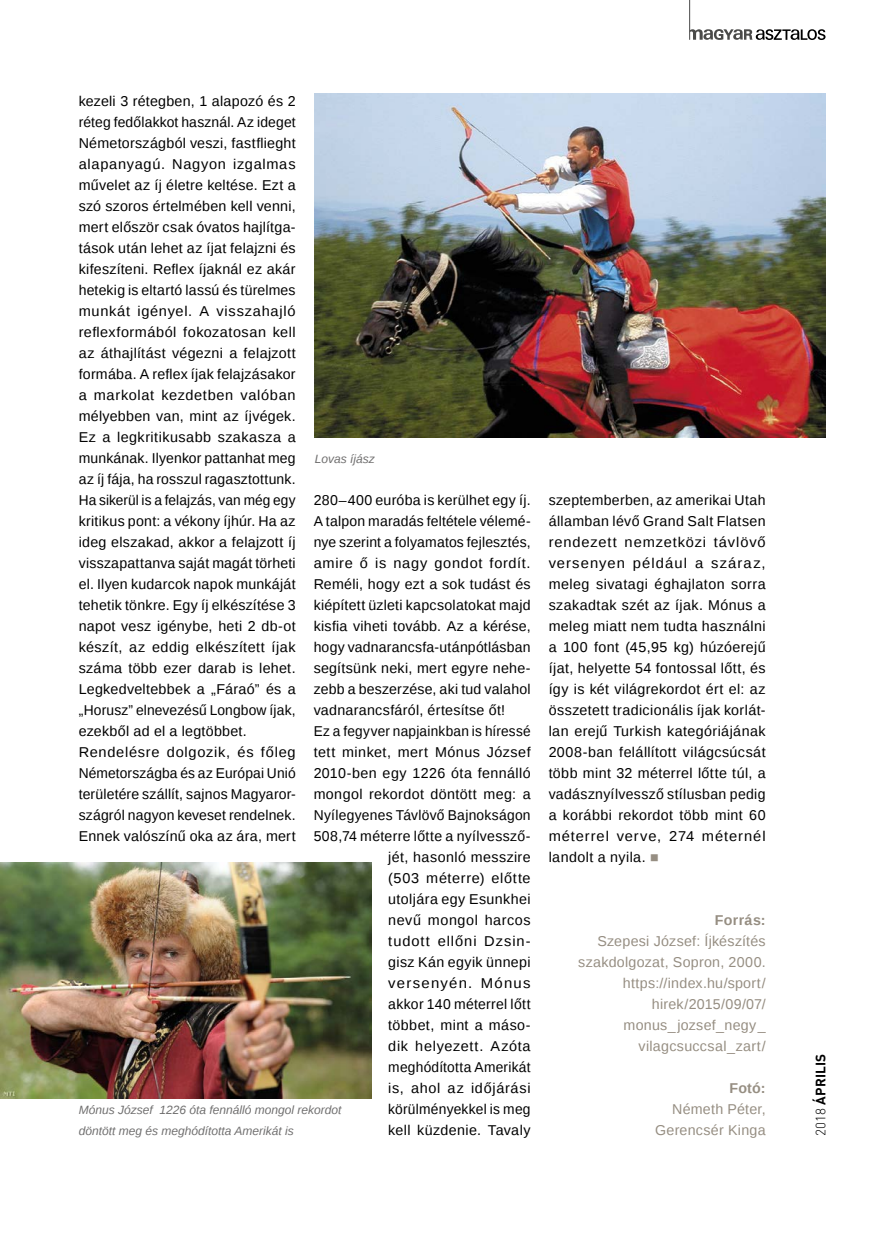
<style>
.page{position:relative;width:872px;height:1242px;background:#fff}
.page>*{position:absolute;margin:0;border:0;box-sizing:border-box;transform-origin:0 0}
.t1{font:14.25px/21px "Liberation Sans";letter-spacing:.02em;color:#000}
.t2{font:14.25px/21px "Liberation Sans";letter-spacing:.02em;color:#968e82;text-align:right}
.t3{font:14.25px "Liberation Sans";letter-spacing:.045em;color:#000}
.t4{font:14.25px "Liberation Sans";letter-spacing:.02em;color:#000;scale:.96 1}
.t5{font:14.25px "Liberation Sans";letter-spacing:.065em;color:#000}
.t6{font:14.25px "Liberation Sans";letter-spacing:.05em;color:#000}
.t7{font:14.25px "Liberation Sans";letter-spacing:.04em;color:#000}
.t8{font:14.25px "Liberation Sans";letter-spacing:.085em;color:#000;scale:1.04 1}
.t9{font:700 14.25px "Liberation Sans";letter-spacing:.015em;color:#968e82}
.t10{font:700 13.5px "DIN Pro";letter-spacing:.01em;color:#000}
.t11{font:italic 12px/21px "Liberation Sans";color:#706f6f}
.s1{color:#968e82}
.s2{font-weight:300}
</style>
<div class="page">
<svg style="left:690px;top:29px;width:135px;height:11px"></svg>
<hr style="left:689px;top:0;width:1px;height:40px;background:#4a4a49">
<img style="left:0;top:862px;width:371px;height:236px">
<img style="left:315px;top:94px;width:510px;height:343px">
<p class="t1" style="left:79px;top:91px;width:218px">kezeli 3 rétegben, 1 alapozó és 2 réteg fedőlakkot használ. Az ideget Németországból veszi, fastflieght alapanyagú. Nagyon izgalmas művelet az íj életre keltése. Ezt a szó szoros értelmében kell venni, mert először csak óvatos hajlítga&shy;tások után lehet az íjat felajzni és kifeszíteni. Reflex íjaknál ez akár hetekig is eltartó lassú és türelmes munkát igényel. A visszahajló reflexformából fokozatosan kell az áthajlítást végezni a felajzott formába. A reflex íjak felajzásakor a markolat kezdetben valóban mélyebben van, mint az íjvégek.<br>Ez a legkritikusabb szakasza a munkának. Ilyenkor pattanhat meg az íj fája, ha rosszul ragasztottunk.<br>Ha sikerül is a felajzás, van még egy kritikus pont: a vékony íjhúr. Ha az ideg elszakad, akkor a felajzott íj visszapattanva saját magát törheti el. Ilyen kudarcok napok munkáját tehetik tönkre. Egy íj elkészítése 3 napot vesz igénybe, heti 2 db-ot készít, az eddig elkészített íjak száma több ezer darab is lehet.<br>Legkedveltebbek a „Fáraó” és a „Horusz” elnevezésű Longbow íjak, ezekből ad el a legtöbbet.<br>Rendelésre dolgozik, és főleg Németországba és az Európai Unió területére szállít, sajnos Magyaror&shy;szágról nagyon keveset rendelnek.<br>Ennek valószínű oka az ára, mert</p>
<p class="t11" style="left:315px;top:448px;width:62px">Lovas íjász</p>
<p class="t1" style="left:314px;top:490px;width:218px">280–400 euróba is kerülhet egy íj.</p>
<p class="t1" style="left:314px;top:511px;width:218px">A talpon maradás feltétele vélemé-</p>
<p class="t1" style="left:314px;top:532px;width:218px">nye szerint a folyamatos fejlesztés,</p>
<p class="t3" style="left:314px;top:555px;width:218px">amire ő is nagy gondot fordít.</p>
<p class="t1" style="left:314px;top:574px;width:218px">Reméli, hogy ezt a sok tudást és</p>
<p class="t1" style="left:314px;top:595px;width:218px">kiépített üzleti kapcsolatokat majd</p>
<p class="t1" style="left:314px;top:616px;width:218px">kisfia viheti tovább. Az a kérése,</p>
<p class="t1" style="left:314px;top:637px;width:218px">hogy vadnarancsfa-utánpótlásban</p>
<p class="t1" style="left:314px;top:658px;width:218px">segítsünk neki, mert egyre nehe-</p>
<p class="t1" style="left:314px;top:679px;width:218px">zebb a beszerzése, aki tud valahol</p>
<p class="t1" style="left:314px;top:700px;width:193px">vadnarancsfáról, értesítse őt!</p>
<p class="t4" style="left:314px;top:723px;width:227px">Ez a fegyver napjainkban is híressé</p>
<p class="t1" style="left:314px;top:742px;width:218px">tett minket, mert Mónus József</p>
<p class="t1" style="left:314px;top:763px;width:218px">2010-ben egy 1226 óta fennálló</p>
<p class="t1" style="left:314px;top:784px;width:218px">mongol rekordot döntött meg: a</p>
<p class="t1" style="left:314px;top:805px;width:218px">Nyílegyenes Távlövő Bajnokságon</p>
<p class="t1" style="left:314px;top:826px;width:218px">508,74 méterre lőtte a nyílvessző-</p>
<p class="t1" style="left:388px;top:847px;width:144px">jét, hasonló messzire</p>
<p class="t3" style="left:388px;top:870px;width:144px">(503 méterre) előtte</p>
<p class="t1" style="left:388px;top:889px;width:144px">utoljára egy Esunkhei</p>
<p class="t7" style="left:388px;top:912px;width:144px">nevű mongol harcos</p>
<p class="t5" style="left:388px;top:933px;width:144px">tudott ellőni Dzsin-</p>
<p class="t1" style="left:388px;top:952px;width:144px">gisz Kán egyik ünnepi</p>
<p class="t8" style="left:388px;top:975px;width:138px">versenyén. Mónus</p>
<p class="t1" style="left:388px;top:994px;width:144px">akkor 140 méterrel lőtt</p>
<p class="t1" style="left:388px;top:1015px;width:144px">többet, mint a máso-</p>
<p class="t3" style="left:388px;top:1038px;width:144px">dik helyezett. Azóta</p>
<p class="t4" style="left:388px;top:1059px;width:150px">meghódította Amerikát</p>
<p class="t6" style="left:388px;top:1080px;width:144px">is, ahol az időjárási</p>
<p class="t1" style="left:388px;top:1099px;width:144px">körülményekkel is meg</p>
<p class="t1" style="left:388px;top:1120px;width:144px">kell küzdenie. Tavaly</p>
<p class="t11" style="left:79px;top:1099px;width:264px">Mónus József 1226 óta fennálló mongol rekordot döntött meg és meghódította Amerikát is</p>
<p class="t1" style="left:548px;top:490px;width:218px;text-align:justify">szeptemberben, az amerikai Utah államban lévő Grand Salt Flatsen rendezett nemzetközi távlövő versenyen például a száraz, meleg sivatagi éghajlaton sorra szakadtak szét az íjak. Mónus a meleg miatt nem tudta használni a 100 font (45,95 kg) húzóerejű íjat, helyette 54 fontossal lőtt, és így is két világrekordot ért el: az összetett tradicionális íjak korlát&shy;lan erejű Turkish kategóriájának 2008-ban felállított világcsúcsát több mint 32 méterrel lőtte túl, a vadásznyílvessző stílusban pedig a korábbi rekordot több mint 60 méterrel verve, 274 méternél landolt a nyila. <span class="s1">■</span></p>
<p class="t9" style="left:715px;top:910px;width:52px">Forrás:</p>
<p class="t2" style="left:578px;top:931px;width:189px">Szepesi József: Íjkészítés szakdolgozat, Sopron, 2000. https://index.hu/sport/ hirek/2015/09/07/ monus_jozsef_negy_ vilagcsuccsal_zart/</p>
<p class="t9" style="left:729px;top:1078px;width:38px">Fotó:</p>
<p class="t2" style="left:655px;top:1099px;width:112px">Németh Péter,<br>Gerencsér Kinga</p>
<p class="t10" style="left:811px;top:1135px;width:83px;rotate:-90deg"><span class="s2">2018</span> ÁPRILIS</p>
</div>
